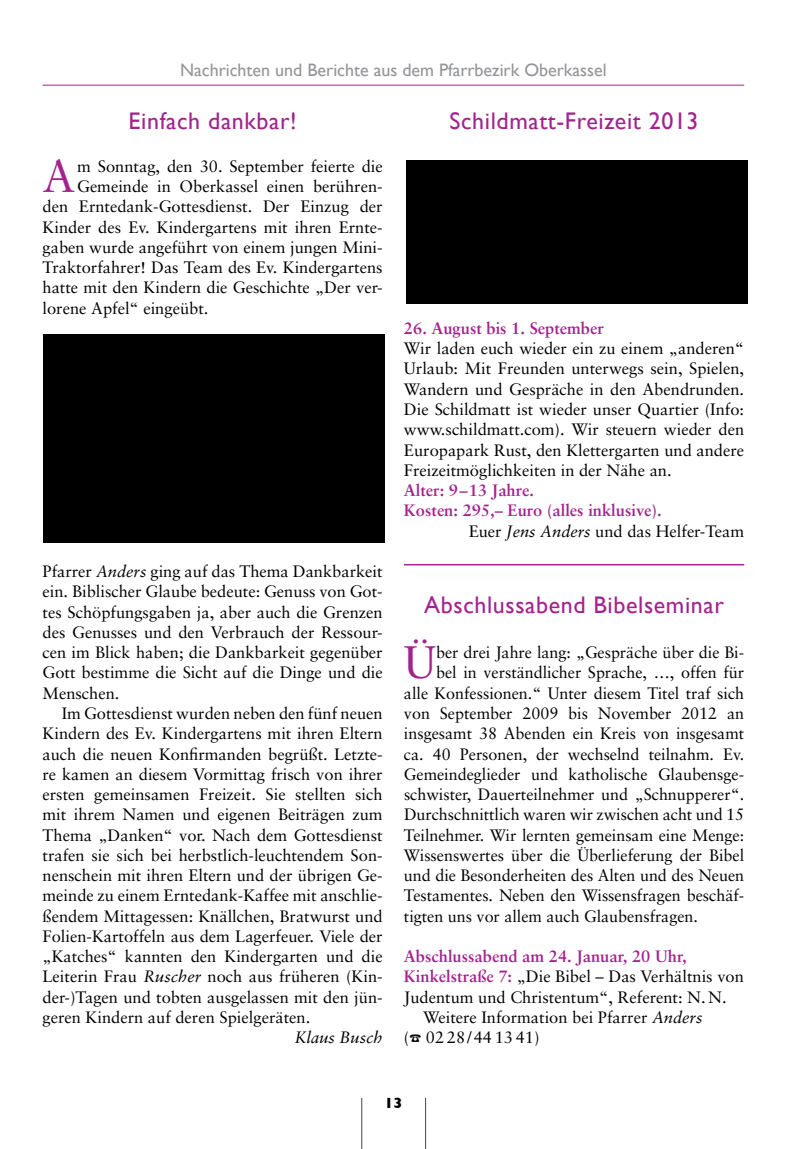
<style>
.page{position:relative;width:808px;height:1149px;background:#fff}
.page>*{position:absolute;margin:0;border:0;box-sizing:border-box;transform-origin:0 0}
.t1{font:45.45px "Sabon";color:#a3238e}
.t2{font:24px "Gill Sans";letter-spacing:.025em;color:#a3238e}
.t3{font:18px "Gill Sans";color:#939598}
.t4{font:16.5px/20.2px "Sabon";color:#000;text-align:justify}
.t5{font:700 16.5px "Sabon";color:#a3238e}
.t6{font:italic 16.5px "Sabon";color:#000}
.t7{font:700 15px "Gill Sans";color:#000}
.s1{font-style:italic}
.s2{font-weight:700;color:#a3238e}
</style>
<div class="page">
<hr style="left:361px;top:1097px;width:1px;height:51px;background:#000">
<hr style="left:425px;top:1097px;width:1px;height:51px;background:#000">
<hr style="left:43px;top:85px;width:701px;height:1px;background:#a3238e">
<hr style="left:404px;top:564px;width:340px;height:1px;background:#a3238e">
<div style="left:406px;top:160px;width:341px;height:143px;background:#000"></div>
<div style="left:43px;top:334px;width:341px;height:208px;background:#000"></div>
<p class="t3" style="left:180px;top:60px;width:428px">Nachrichten und Berichte aus dem Pfarrbezirk Oberkassel</p>
<h2 class="t2" style="left:129px;top:107px;width:169px">Einfach dankbar!</h2>
<h1 class="t1" style="left:43px;top:149px;width:34px">A</h1>
<p class="t4" style="left:77px;top:156px;width:307px">m Sonntag, den 30. September feierte die</p>
<p class="t4" style="left:77px;top:176px;width:307px">Gemeinde in Oberkassel einen berühren-</p>
<p class="t4" style="left:43px;top:196px;width:342px">den Erntedank-Gottesdienst. Der Einzug der</p>
<p class="t4" style="left:43px;top:216px;width:342px">Kinder des Ev. Kindergartens mit ihren Ernte-</p>
<p class="t4" style="left:43px;top:237px;width:342px">gaben wurde angeführt von einem jungen Mini-</p>
<p class="t4" style="left:43px;top:257px;width:342px">Traktorfahrer! Das Team des Ev. Kindergartens</p>
<p class="t4" style="left:43px;top:277px;width:342px">hatte mit den Kindern die Geschichte „Der ver-</p>
<p class="t4" style="left:43px;top:297px;width:167px">lorene Apfel“ eingeübt.</p>
<p class="t4" style="left:43px;top:561px;width:342px">Pfarrer <span class="s1">Anders</span> ging auf das Thema Dankbarkeit ein. Biblischer Glaube bedeute: Genuss von Got&shy;tes Schöpfungsgaben ja, aber auch die Grenzen des Genusses und den Verbrauch der Ressour&shy;cen im Blick haben; die Dankbarkeit gegenüber Gott bestimme die Sicht auf die Dinge und die Menschen.</p>
<p class="t4" style="left:43px;top:702px;width:342px;text-indent:19px">Im Gottesdienst wurden neben den fünf neuen Kindern des Ev. Kindergartens mit ihren Eltern auch die neuen Konfirmanden begrüßt. Letzte&shy;re kamen an diesem Vormittag frisch von ihrer ersten gemeinsamen Freizeit. Sie stellten sich mit ihrem Namen und eigenen Beiträgen zum Thema „Danken“ vor. Nach dem Gottesdienst trafen sie sich bei herbstlich-leuchtendem Son&shy;nenschein mit ihren Eltern und der übrigen Ge&shy;meinde zu einem Erntedank-Kaffee mit anschlie&shy;ßendem Mittagessen: Knällchen, Bratwurst und Folien-Kartoffeln aus dem Lagerfeuer. Viele der „Katches“ kannten den Kindergarten und die Leiterin Frau <span class="s1">Ruscher</span> noch aus früheren (Kin&shy;der-)Tagen und tobten ausgelassen mit den jün&shy;geren Kindern auf deren Spielgeräten.</p>
<p class="t6" style="left:295px;top:1027px;width:90px">Klaus Busch</p>
<h2 class="t2" style="left:450px;top:107px;width:250px">Schildmatt-Freizeit 2013</h2>
<p class="t5" style="left:404px;top:318px;width:201px">26. August bis 1. September</p>
<p class="t4" style="left:404px;top:338px;width:342px">Wir laden euch wieder ein zu einem „anderen“ Urlaub: Mit Freunden unterwegs sein, Spielen, Wandern und Gespräche in den Abendrunden.<br>Die Schildmatt ist wieder unser Quartier (Info: www.schildmatt.com). Wir steuern wieder den Europapark Rust, den Klettergarten und andere Freizeitmöglichkeiten in der Nähe an.</p>
<p class="t5" style="left:404px;top:480px;width:132px">Alter: 9–13 Jahre.</p>
<p class="t5" style="left:404px;top:500px;width:259px">Kosten: 295,– Euro (alles inklusive).</p>
<p class="t4" style="left:469px;top:520px;width:277px">Euer <span class="s1">Jens Anders</span> und das Helfer-Team</p>
<h2 class="t2" style="left:424px;top:590px;width:301px">Abschlussabend Bibelseminar</h2>
<h1 class="t1" style="left:404px;top:635px;width:34px">Ü</h1>
<p class="t4" style="left:436px;top:642px;width:310px">ber drei Jahre lang: „Gespräche über die Bi-</p>
<p class="t4" style="left:436px;top:662px;width:310px">bel in verständlicher Sprache, …, offen für</p>
<p class="t4" style="left:404px;top:682px;width:342px">alle Konfessionen.“ Unter diesem Titel traf sich</p>
<p class="t4" style="left:404px;top:702px;width:342px">von September 2009 bis November 2012 an</p>
<p class="t4" style="left:404px;top:723px;width:342px">insgesamt 38 Abenden ein Kreis von insgesamt</p>
<p class="t4" style="left:404px;top:743px;width:342px">ca. 40 Personen, der wechselnd teilnahm. Ev.</p>
<p class="t4" style="left:404px;top:763px;width:342px">Gemeindeglieder und katholische Glaubensge-</p>
<p class="t4" style="left:404px;top:783px;width:342px">schwister, Dauerteilnehmer und „Schnupperer“.</p>
<p class="t4" style="left:404px;top:804px;width:342px">Durchschnittlich waren wir zwischen acht und 15</p>
<p class="t4" style="left:404px;top:824px;width:342px">Teilnehmer. Wir lernten gemeinsam eine Menge:</p>
<p class="t4" style="left:404px;top:844px;width:342px">Wissenswertes über die Überlieferung der Bibel</p>
<p class="t4" style="left:404px;top:864px;width:342px">und die Besonderheiten des Alten und des Neuen</p>
<p class="t4" style="left:404px;top:885px;width:342px">Testamentes. Neben den Wissensfragen beschäf-</p>
<p class="t4" style="left:404px;top:905px;width:296px">tigten uns vor allem auch Glaubensfragen.</p>
<p class="t5" style="left:404px;top:945px;width:284px">Abschlussabend am 24. Januar, 20 Uhr,</p>
<p class="t4" style="left:404px;top:966px;width:341px"><span class="s2">Kinkelstraße 7:</span> „Die Bibel – Das Verhältnis von</p>
<p class="t4" style="left:404px;top:986px;width:324px">Judentum und Christentum“, Referent: N. N.</p>
<p class="t4" style="left:423px;top:1006px;width:281px">Weitere Information bei Pfarrer <span class="s1">Anders</span></p>
<p class="t4" style="left:404px;top:1026px;width:137px">( 02 28/44 13 41)</p>
<p class="t7" style="left:384px;top:1093px;width:19px">13</p>
</div>
